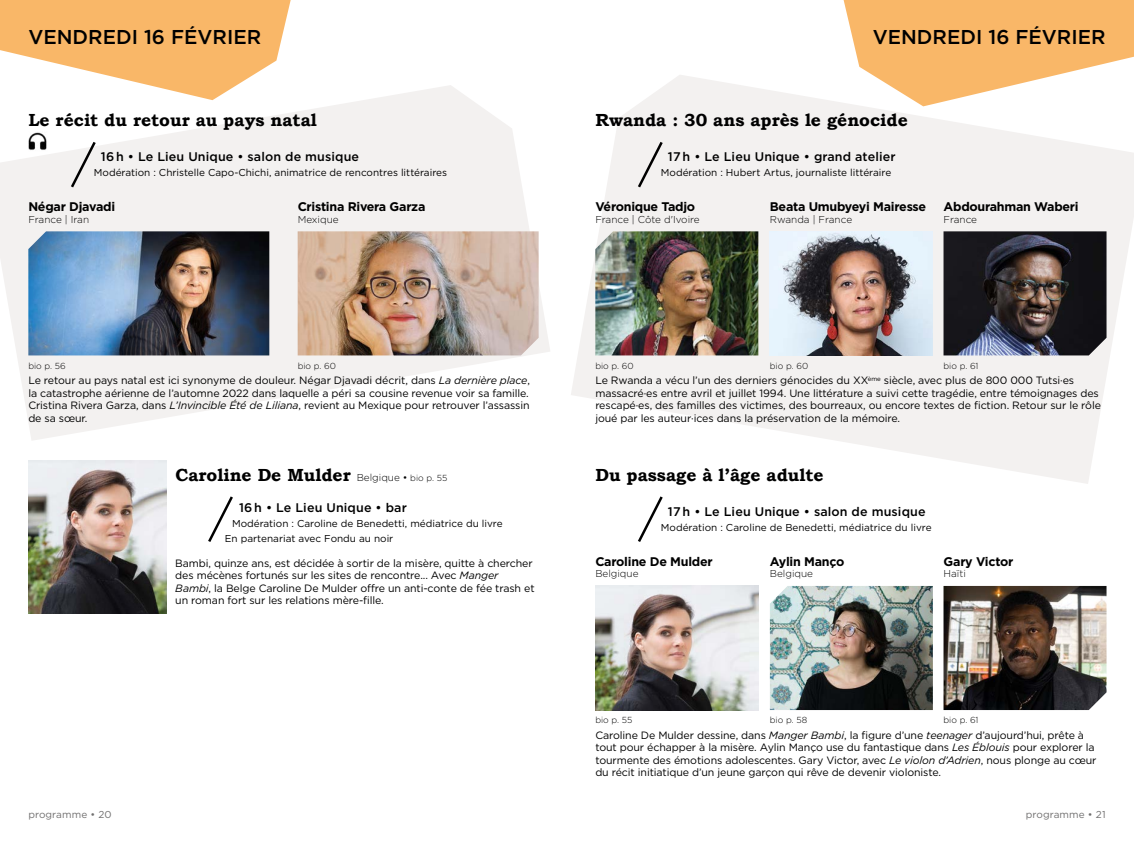
<style>
.page{position:relative;width:1134px;height:851px;background:#fff}
.page>*{position:absolute;margin:0;border:0;box-sizing:border-box;transform-origin:0 0}
.t1{font:500 20px "Gotham";color:#000}
.t2{font:700 17.5px "Bookman Old Style";color:#000}
.t3{font:700 12.5px "Gotham";letter-spacing:-.02em;color:#000}
.t4{font:500 12.5px "Gotham";letter-spacing:.01em;color:#000}
.t5{font:10.62px/12.5px "Gotham";letter-spacing:-.01em;color:#000}
.t6{font:10px/15px "Gotham";color:#000}
.t7{font:300 10px "Gotham";color:#000}
.t8{font:10px "Gotham";letter-spacing:.01em;color:#706f6f}
.t9{font:300 8.75px "Gotham";color:#000}
.s1{font-style:italic}
.s2{font-family:"Gotham";font-weight:300;font-size:10px}
.s3{font-family:"Gotham";font-weight:300;font-size:8.75px}
</style>
<div class="page">
<svg style="left:0;top:85px;width:550px;height:355px;fill:#f3f1f0"></svg>
<svg style="left:571px;top:75px;width:563px;height:409px;fill:#f3f1f0"></svg>
<svg style="left:844px;top:0;width:290px;height:106px"></svg>
<svg style="left:0;top:0;width:291px;height:100px"></svg>
<svg style="left:208px;top:496px;width:25px;height:46px"></svg>
<img style="left:28px;top:461px;width:139px;height:152px">
<svg style="left:69px;top:139px;width:29px;height:51px"></svg>
<img style="left:28px;top:231px;width:241px;height:124px">
<img style="left:298px;top:231px;width:241px;height:124px">
<svg style="left:636px;top:139px;width:29px;height:51px"></svg>
<img style="left:595px;top:231px;width:163px;height:124px">
<img style="left:770px;top:231px;width:163px;height:124px">
<img style="left:943px;top:231px;width:163px;height:124px">
<svg style="left:638px;top:496px;width:25px;height:46px"></svg>
<img style="left:770px;top:586px;width:163px;height:124px">
<img style="left:595px;top:586px;width:163px;height:124px">
<img style="left:943px;top:586px;width:163px;height:124px">
<img style="left:28px;top:131px;width:19px;height:20px">
<h1 class="t1" style="left:28px;top:24px;width:234px">VENDREDI 16 FÉVRIER</h1>
<h1 class="t1" style="left:873px;top:24px;width:234px">VENDREDI 16 FÉVRIER</h1>
<h2 class="t2" style="left:28px;top:107px;width:290px">Le récit du retour au pays natal</h2>
<p class="t4" style="left:101px;top:148px;width:260px">16 h • Le Lieu Unique • salon de musique</p>
<p class="t6" style="left:94px;top:165px;width:355px">Modération : Christelle Capo-Chichi, animatrice de rencontres littéraires</p>
<p class="t3" style="left:28px;top:198px;width:88px">Négar Djavadi</p>
<p class="t7" style="left:28px;top:213px;width:62px">France | Iran</p>
<p class="t3" style="left:298px;top:198px;width:129px">Cristina Rivera Garza</p>
<p class="t7" style="left:298px;top:213px;width:42px">Mexique</p>
<h2 class="t2" style="left:595px;top:107px;width:314px">Rwanda : 30 ans après le génocide</h2>
<p class="t4" style="left:668px;top:148px;width:229px">17 h • Le Lieu Unique • grand atelier</p>
<p class="t6" style="left:661px;top:165px;width:232px">Modération : Hubert Artus, journaliste littéraire</p>
<p class="t3" style="left:595px;top:198px;width:101px">Véronique Tadjo</p>
<p class="t7" style="left:595px;top:213px;width:106px">France | Côte d'Ivoire</p>
<p class="t3" style="left:770px;top:198px;width:158px">Beata Umubyeyi Mairesse</p>
<p class="t7" style="left:770px;top:213px;width:84px">Rwanda | France</p>
<p class="t3" style="left:943px;top:198px;width:137px">Abdourahman Waberi</p>
<p class="t7" style="left:943px;top:213px;width:35px">France</p>
<p class="t9" style="left:28px;top:360px;width:39px">bio p. 56</p>
<p class="t9" style="left:298px;top:360px;width:40px">bio p. 60</p>
<p class="t9" style="left:595px;top:360px;width:40px">bio p. 60</p>
<p class="t9" style="left:770px;top:360px;width:40px">bio p. 60</p>
<p class="t9" style="left:943px;top:360px;width:36px">bio p. 61</p>
<p class="t5" style="left:28px;top:374px;width:503px;text-align:justify">Le retour au pays natal est ici synonyme de douleur. Négar Djavadi décrit, dans <span class="s1">La dernière place</span>, la catastrophe aérienne de l’automne 2022 dans laquelle a péri sa cousine revenue voir sa famille.<br>Cristina Rivera Garza, dans <span class="s1">L’Invincible Été de Liliana</span>, revient au Mexique pour retrouver l’assassin de sa sœur.</p>
<p class="t5" style="left:595px;top:374px;width:507px">Le Rwanda a vécu l’un des derniers génocides du XX<sup>ème</sup> siècle, avec plus de 800 000 Tutsi·es massacré·es entre avril et juillet 1994. Une littérature a suivi cette tragédie, entre témoignages des rescapé·es, des familles des victimes, des bourreaux, ou encore textes de fiction. Retour sur le rôle joué par les auteur·ices dans la préservation de la mémoire.</p>
<h2 class="t2" style="left:175px;top:462px;width:273px">Caroline De Mulder <span class="s2">Belgique •</span> <span class="s3">bio p. 55</span></h2>
<p class="t4" style="left:239px;top:499px;width:169px">16 h • Le Lieu Unique • bar</p>
<p class="t6" style="left:225px;top:515px;width:279px;text-indent:7px">Modération : Caroline de Benedetti, médiatrice du livre<br>En partenariat avec Fondu au noir</p>
<p class="t5" style="left:175px;top:556px;width:361px">Bambi, quinze ans, est décidée à sortir de la misère, quitte à chercher des mécènes fortunés sur les sites de rencontre... Avec <span class="s1">Manger Bambi</span>, la Belge Caroline De Mulder offre un anti-conte de fée trash et un roman fort sur les relations mère-fille.</p>
<h2 class="t2" style="left:595px;top:462px;width:230px">Du passage à l’âge adulte</h2>
<p class="t4" style="left:668px;top:503px;width:259px">17 h • Le Lieu Unique • salon de musique</p>
<p class="t6" style="left:661px;top:519px;width:272px">Modération : Caroline de Benedetti, médiatrice du livre</p>
<p class="t3" style="left:770px;top:553px;width:76px">Aylin Manço</p>
<p class="t7" style="left:770px;top:567px;width:45px">Belgique</p>
<p class="t3" style="left:595px;top:553px;width:119px">Caroline De Mulder</p>
<p class="t7" style="left:595px;top:567px;width:45px">Belgique</p>
<p class="t3" style="left:943px;top:553px;width:71px">Gary Victor</p>
<p class="t7" style="left:943px;top:567px;width:24px">Haïti</p>
<p class="t9" style="left:595px;top:714px;width:39px">bio p. 55</p>
<p class="t9" style="left:770px;top:714px;width:39px">bio p. 58</p>
<p class="t9" style="left:943px;top:714px;width:36px">bio p. 61</p>
<p class="t5" style="left:595px;top:728px;width:503px">Caroline De Mulder dessine, dans <span class="s1">Manger Bambi</span>, la figure d’une <span class="s1">teenager</span> d’aujourd’hui, prête à tout pour échapper à la misère. Aylin Manço use du fantastique dans <span class="s1">Les Éblouis</span> pour explorer la tourmente des émotions adolescentes. Gary Victor, avec <span class="s1">Le violon d’Adrien</span>, nous plonge au cœur du récit initiatique d’un jeune garçon qui rêve de devenir violoniste.</p>
<p class="t8" style="left:28px;top:808px;width:85px">programme • 20</p>
<p class="t8" style="left:1026px;top:808px;width:81px">programme • 21</p>
</div>
